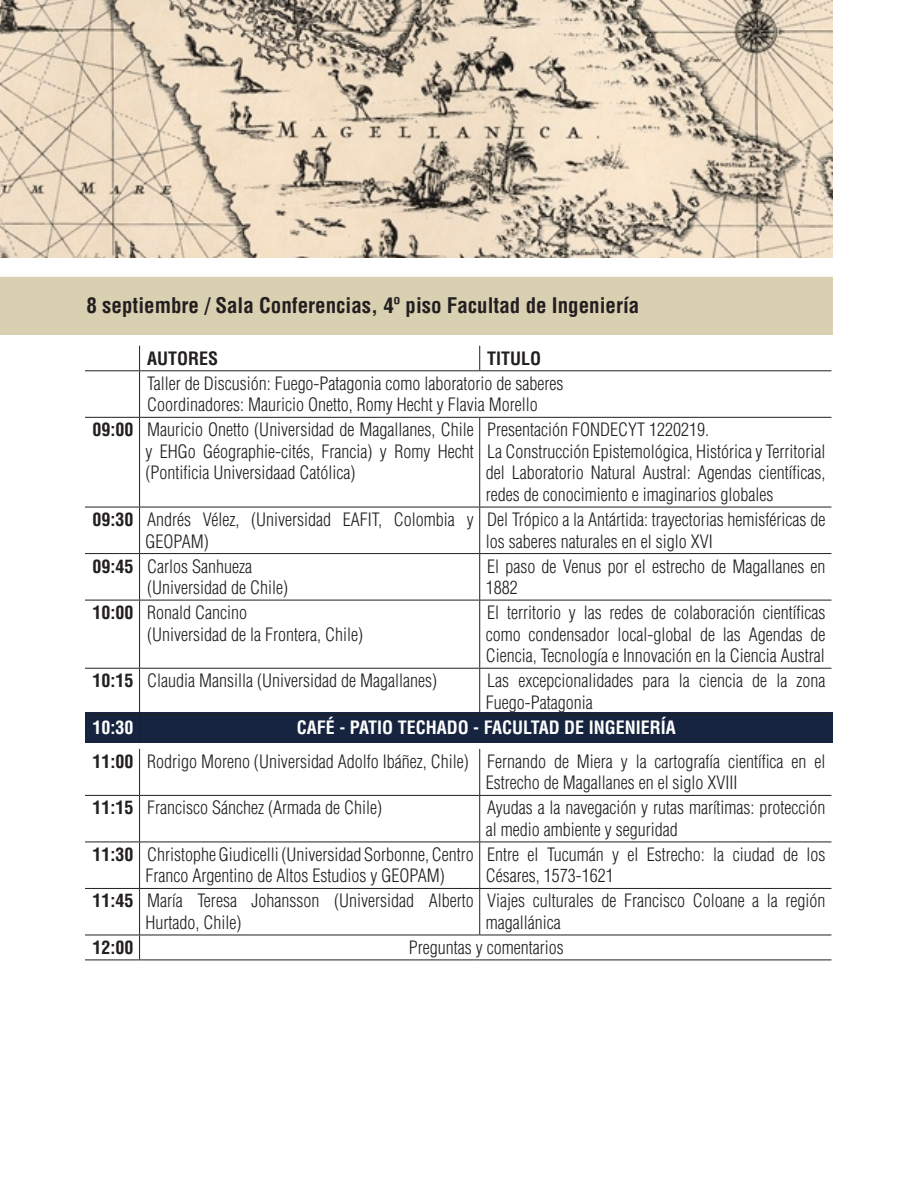
<style>
.page{position:relative;width:918px;height:1188px;background:#fff}
.page>*{position:absolute;margin:0;border:0;box-sizing:border-box;transform-origin:0 0}
.t1{font:700 condensed 21px "Helvetica LT Std";color:#231f20}
.t2{font:300 condensed 18px/21.6px "Helvetica LT Std";color:#231f20}
.t3{font:700 condensed 18px "Helvetica LT Std";color:#231f20}
.t4{font:700 condensed 18px "Helvetica LT Std";color:#fff}
</style>
<div class="page">
<div style="left:85px;top:712px;width:748px;height:31px;background:#162440"></div>
<div style="left:1px;top:278px;width:831px;height:56px;background:#d9d0b1"></div>
<div style="left:0;top:277px;width:833px;height:58px;border:2px solid #d9d0b1"></div>
<svg style="left:139px;top:346px;width:1px;height:24px"></svg>
<svg style="left:479px;top:346px;width:1px;height:24px"></svg>
<hr style="left:85px;top:370px;width:55px;height:1px;background:#231f20">
<hr style="left:140px;top:370px;width:340px;height:1px;background:#231f20">
<hr style="left:139px;top:371px;width:1px;height:46px;background:#231f20">
<hr style="left:480px;top:370px;width:351px;height:1px;background:#231f20">
<hr style="left:85px;top:417px;width:55px;height:1px;background:#231f20">
<hr style="left:140px;top:417px;width:340px;height:1px;background:#231f20">
<hr style="left:139px;top:418px;width:1px;height:89px;background:#231f20">
<hr style="left:480px;top:417px;width:351px;height:1px;background:#231f20">
<hr style="left:479px;top:418px;width:1px;height:89px;background:#231f20">
<hr style="left:85px;top:507px;width:55px;height:1px;background:#231f20">
<hr style="left:140px;top:507px;width:340px;height:1px;background:#231f20">
<hr style="left:139px;top:507px;width:1px;height:46px;background:#231f20">
<hr style="left:480px;top:507px;width:351px;height:1px;background:#231f20">
<hr style="left:479px;top:507px;width:1px;height:46px;background:#231f20">
<hr style="left:85px;top:553px;width:55px;height:1px;background:#231f20">
<hr style="left:140px;top:553px;width:340px;height:1px;background:#231f20">
<hr style="left:139px;top:554px;width:1px;height:46px;background:#231f20">
<hr style="left:480px;top:553px;width:351px;height:1px;background:#231f20">
<hr style="left:479px;top:554px;width:1px;height:46px;background:#231f20">
<hr style="left:85px;top:600px;width:55px;height:1px;background:#231f20">
<hr style="left:140px;top:600px;width:340px;height:1px;background:#231f20">
<hr style="left:139px;top:600px;width:1px;height:68px;background:#231f20">
<hr style="left:480px;top:600px;width:351px;height:1px;background:#231f20">
<hr style="left:479px;top:600px;width:1px;height:68px;background:#231f20">
<hr style="left:85px;top:668px;width:55px;height:1px;background:#231f20">
<hr style="left:140px;top:668px;width:340px;height:1px;background:#231f20">
<hr style="left:139px;top:669px;width:1px;height:45px;background:#231f20">
<hr style="left:480px;top:668px;width:351px;height:1px;background:#231f20">
<hr style="left:479px;top:669px;width:1px;height:45px;background:#231f20">
<hr style="left:85px;top:714px;width:55px;height:1px;background:#231f20">
<hr style="left:140px;top:714px;width:340px;height:1px;background:#231f20">
<svg style="left:139px;top:715px;width:1px;height:28px"></svg>
<hr style="left:480px;top:714px;width:351px;height:1px;background:#231f20">
<hr style="left:139px;top:749px;width:1px;height:46px;background:#231f20">
<hr style="left:479px;top:749px;width:1px;height:46px;background:#231f20">
<hr style="left:85px;top:795px;width:55px;height:1px;background:#231f20">
<hr style="left:140px;top:795px;width:340px;height:1px;background:#231f20">
<hr style="left:139px;top:796px;width:1px;height:46px;background:#231f20">
<hr style="left:480px;top:795px;width:351px;height:1px;background:#231f20">
<hr style="left:479px;top:796px;width:1px;height:46px;background:#231f20">
<hr style="left:85px;top:842px;width:55px;height:1px;background:#231f20">
<hr style="left:140px;top:842px;width:340px;height:1px;background:#231f20">
<hr style="left:139px;top:842px;width:1px;height:46px;background:#231f20">
<hr style="left:480px;top:842px;width:351px;height:1px;background:#231f20">
<hr style="left:479px;top:842px;width:1px;height:46px;background:#231f20">
<hr style="left:85px;top:888px;width:55px;height:1px;background:#231f20">
<hr style="left:140px;top:888px;width:340px;height:1px;background:#231f20">
<hr style="left:139px;top:889px;width:1px;height:46px;background:#231f20">
<hr style="left:480px;top:888px;width:351px;height:1px;background:#231f20">
<hr style="left:479px;top:889px;width:1px;height:46px;background:#231f20">
<hr style="left:85px;top:935px;width:55px;height:1px;background:#231f20">
<hr style="left:140px;top:935px;width:340px;height:1px;background:#231f20">
<svg style="left:139px;top:935px;width:1px;height:25px"></svg>
<hr style="left:480px;top:935px;width:351px;height:1px;background:#231f20">
<hr style="left:85px;top:960px;width:55px;height:1px;background:#231f20">
<hr style="left:140px;top:960px;width:340px;height:1px;background:#231f20">
<hr style="left:480px;top:960px;width:351px;height:1px;background:#231f20">
<img style="left:0;top:0;width:833px;height:258px">
<p class="t1" style="left:87px;top:292px;width:554px">8 septiembre / Sala Conferencias, 4º piso Facultad de Ingeniería</p>
<p class="t3" style="left:147px;top:347px;width:73px">AUTORES</p>
<p class="t3" style="left:487px;top:347px;width:55px">TITULO</p>
<p class="t2" style="left:147px;top:372px;width:418px">Taller de Discusión: Fuego-Patagonia como laboratorio de saberes</p>
<p class="t2" style="left:147px;top:394px;width:392px">Coordinadores: Mauricio Onetto, Romy Hecht y Flavia Morello</p>
<p class="t3" style="left:93px;top:418px;width:43px">09:00</p>
<p class="t2" style="left:146px;top:419px;width:330px;text-align:justify">Mauricio Onetto (Universidad de Magallanes, Chile y EHGo Géographie-cités, Francia) y Romy Hecht (Pontificia Universidaad Católica)</p>
<p class="t2" style="left:487px;top:419px;width:223px">Presentación FONDECYT 1220219.</p>
<p class="t2" style="left:486px;top:440px;width:341px;text-align:justify">La Construcción Epistemológica, Histórica y Territorial del Laboratorio Natural Austral: Agendas científicas, redes de conocimiento e imaginarios globales</p>
<p class="t3" style="left:93px;top:508px;width:43px">09:30</p>
<p class="t2" style="left:146px;top:509px;width:330px">Andrés Vélez, (Universidad EAFIT, Colombia y<br>GEOPAM)</p>
<p class="t2" style="left:486px;top:509px;width:341px">Del Trópico a la Antártida: trayectorias hemisféricas de los saberes naturales en el siglo XVI</p>
<p class="t3" style="left:93px;top:555px;width:43px">09:45</p>
<p class="t2" style="left:147px;top:555px;width:106px">Carlos Sanhueza</p>
<p class="t2" style="left:147px;top:577px;width:142px">(Universidad de Chile)</p>
<p class="t2" style="left:486px;top:555px;width:341px">El paso de Venus por el estrecho de Magallanes en<br>1882</p>
<p class="t3" style="left:93px;top:601px;width:43px">10:00</p>
<p class="t2" style="left:147px;top:602px;width:101px">Ronald Cancino</p>
<p class="t2" style="left:147px;top:623px;width:217px">(Universidad de la Frontera, Chile)</p>
<p class="t2" style="left:486px;top:602px;width:341px;text-align:justify">El territorio y las redes de colaboración científicas como condensador local-global de las Agendas de Ciencia, Tecnología e Innovación en la Ciencia Austral</p>
<p class="t3" style="left:93px;top:669px;width:43px">10:15</p>
<p class="t2" style="left:147px;top:670px;width:291px">Claudia Mansilla (Universidad de Magallanes)</p>
<p class="t2" style="left:486px;top:670px;width:341px">Las excepcionalidades para la ciencia de la zona<br>Fuego-Patagonia</p>
<p class="t4" style="left:93px;top:716px;width:43px">10:30</p>
<p class="t4" style="left:297px;top:716px;width:380px">CAFÉ - PATIO TECHADO - FACULTAD DE INGENIERÍA</p>
<p class="t3" style="left:93px;top:750px;width:43px">11:00</p>
<p class="t2" style="left:147px;top:750px;width:323px">Rodrigo Moreno (Universidad Adolfo Ibáñez, Chile)</p>
<p class="t2" style="left:486px;top:750px;width:341px">Fernando de Miera y la cartografía científica en el<br>Estrecho de Magallanes en el siglo XVIII</p>
<p class="t3" style="left:93px;top:797px;width:43px">11:15</p>
<p class="t2" style="left:147px;top:797px;width:236px">Francisco Sánchez (Armada de Chile)</p>
<p class="t2" style="left:486px;top:797px;width:341px">Ayudas a la navegación y rutas marítimas: protección al medio ambiente y seguridad</p>
<p class="t3" style="left:93px;top:843px;width:43px">11:30</p>
<p class="t2" style="left:146px;top:843px;width:330px">Christophe Giudicelli (Universidad Sorbonne, Centro<br>Franco Argentino de Altos Estudios y GEOPAM)</p>
<p class="t2" style="left:486px;top:843px;width:341px">Entre el Tucumán y el Estrecho: la ciudad de los<br>Césares, 1573-1621</p>
<p class="t3" style="left:93px;top:890px;width:43px">11:45</p>
<p class="t2" style="left:146px;top:890px;width:330px">María Teresa Johansson (Universidad Alberto<br>Hurtado, Chile)</p>
<p class="t2" style="left:486px;top:890px;width:341px">Viajes culturales de Francisco Coloane a la región magallánica</p>
<p class="t3" style="left:93px;top:936px;width:43px">12:00</p>
<p class="t2" style="left:409px;top:937px;width:156px">Preguntas y comentarios</p>
</div>
